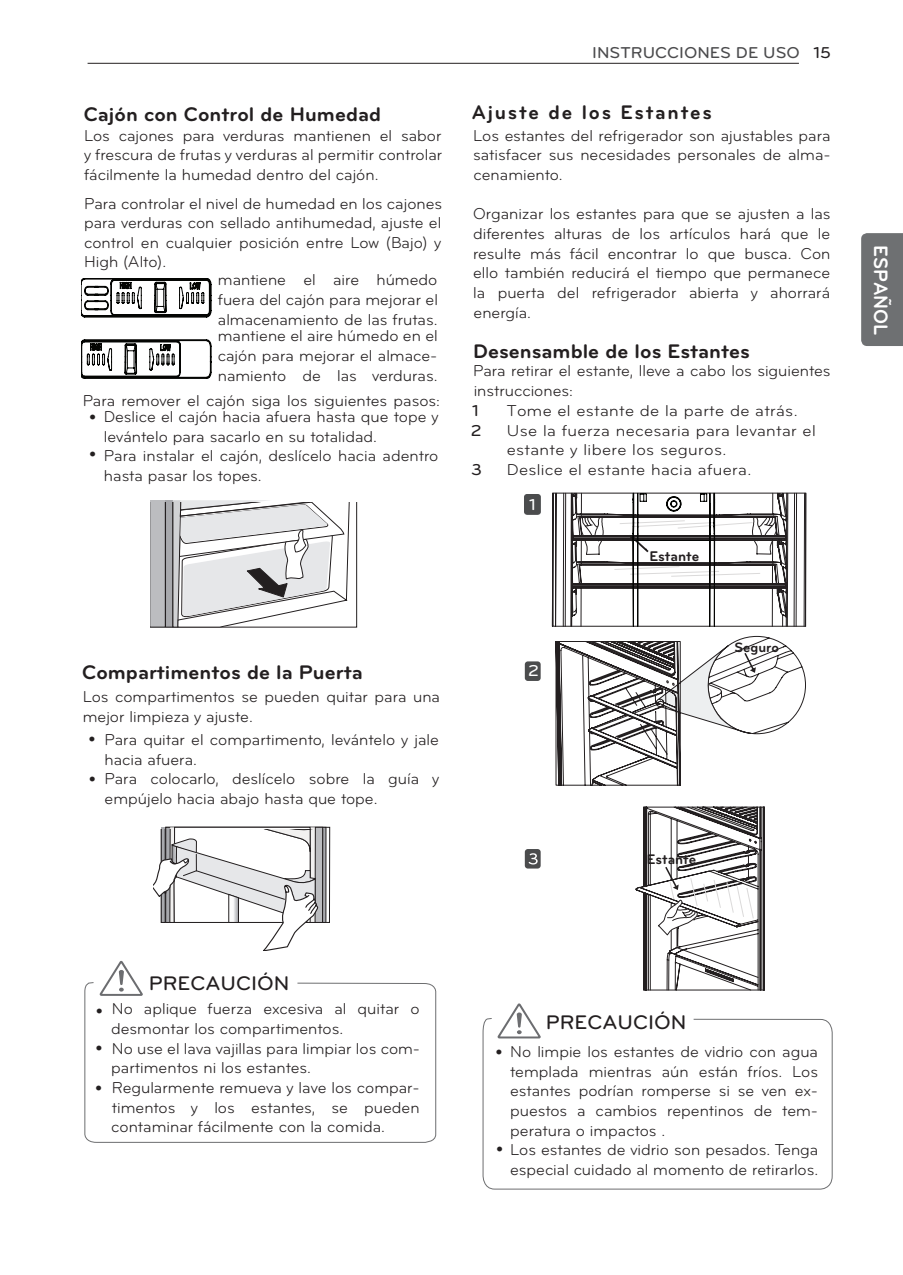
<style>
.page{position:relative;width:903px;height:1275px;background:#fff}
.page>*{position:absolute;margin:0;border:0;box-sizing:border-box;transform-origin:0 0}
.t1{font:700 20.47px "Bryant LG";color:#231f20;scale:1.04 1}
.t2{font:500 20.47px "Bryant LG";color:#231f20;scale:1.04 1}
.t3{font:700 20.47px "Bryant LG";letter-spacing:.09em;color:#231f20}
.t4{font:700 20.12px "Bryant LG";color:#fff;scale:.96 1}
.t5{font:16.45px/19.6px "Bryant LG";color:#231f20}
.t6{font:16.28px/19.6px "Bryant LG";letter-spacing:.02em;color:#231f20;scale:1.04 1}
.t7{font:500 16.28px "Bryant LG";color:#4b4b4d;scale:1.04 1}
.t8{font:16.28px "Wingdings";color:#231f20;scale:1.04 1}
.t9{font:500 16.28px/19.6px "Bryant LG";color:#231f20;scale:1.04 1}
.t10{font:500 16.28px "Bryant LG";color:#fff;scale:1.04 1}
.t11{font:700 14.53px "Bryant LG";color:#231f20}
.t12{font:700 14.35px "Bryant LG";color:#231f20}
.t13{font:700 14px "Bryant LG";color:#231f20}
.s1{color:#231f20}
</style>
<div class="page">
<hr style="left:88px;top:63px;width:711px;height:1px;background:#231f20">
<svg style="left:81px;top:278px;width:130px;height:101px"></svg>
<div style="left:150px;top:500px;width:15px;height:127px;background:#979799"></div>
<svg style="left:151px;top:500px;width:206px;height:128px"></svg>
<svg style="left:84px;top:982px;width:353px;height:161px"></svg>
<svg style="left:100px;top:961px;width:43px;height:35px"></svg>
<svg style="left:552px;top:492px;width:254px;height:135px"></svg>
<svg style="left:556px;top:635px;width:250px;height:151px"></svg>
<svg style="left:636px;top:807px;width:129px;height:183px"></svg>
<svg style="left:482px;top:1018px;width:351px;height:172px"></svg>
<svg style="left:489px;top:1003px;width:52px;height:54px"></svg>
<hr style="left:161px;top:827px;width:4px;height:95px;background:#a8a9ad">
<div style="left:315px;top:827px;width:8px;height:96px;border:1px solid #231f20"></div>
<div style="left:174px;top:827px;width:136px;height:96px;border:1px solid #231f20"></div>
<svg style="left:154px;top:829px;width:169px;height:122px"></svg>
<div style="left:861px;top:233px;width:42px;height:113px;background:#6e7072"></div>
<img style="left:525px;top:494px;width:16px;height:20px">
<div style="left:525px;top:661px;width:16px;height:20px;background:#4b4c4d;border-radius:3px"></div>
<div style="left:525px;top:849px;width:16px;height:19px;background:#4b4c4d;border-radius:3px"></div>
<svg style="left:529px;top:853px;width:9px;height:11px"></svg>
<p class="t1" style="left:84px;top:101px;width:287px">Cajón con Control de Humedad</p>
<p class="t5" style="left:84px;top:126px;width:359px">Los cajones para verduras mantienen el sabor y frescura de frutas y verduras al permitir controlar</p>
<p class="t5" style="left:84px;top:193px;width:359px;text-align:justify">Para controlar el nivel de humedad en los cajones para verduras con sellado antihumedad, ajuste el control en cualquier posición entre Low (Bajo) y</p>
<p class="t5" style="left:84px;top:165px;width:296px">fácilmente la humedad dentro del cajón.</p>
<p class="t5" style="left:84px;top:252px;width:84px">High (Alto).</p>
<p class="t5" style="left:218px;top:270px;width:222px;text-align:justify">mantiene el aire húmedo fuera del cajón para mejorar el almacenamiento de las frutas.</p>
<p class="t5" style="left:218px;top:326px;width:221px;text-align:justify">mantiene el aire húmedo en el cajón para mejorar el almace&shy;namiento de las verduras.</p>
<p class="t5" style="left:83px;top:392px;width:359px;line-height:16.6px;text-align:right">Para remover el cajón siga los siguientes pasos:<br>Deslice el cajón hacia afuera hasta que tope y</p>
<p class="t5" style="left:104px;top:446px;width:336px">Para instalar el cajón, deslícelo hacia adentro</p>
<p class="t8" style="left:89px;top:409px;width:9px">•</p>
<p class="t8" style="left:89px;top:445px;width:9px">•</p>
<p class="t5" style="left:104px;top:427px;width:275px">levántelo para sacarlo en su totalidad.</p>
<p class="t5" style="left:104px;top:466px;width:159px">hasta pasar los topes.</p>
<p class="t7" style="left:592px;top:43px;width:231px">INSTRUCCIONES DE USO <span class="s1">15</span></p>
<p class="t3" style="left:472px;top:100px;width:242px">Ajuste de los Estantes</p>
<p class="t5" style="left:473px;top:126px;width:359px">Los estantes del refrigerador son ajustables para satisfacer sus necesidades personales de alma-</p>
<p class="t5" style="left:473px;top:165px;width:91px">cenamiento.</p>
<p class="t5" style="left:473px;top:204px;width:359px;text-align:justify">Organizar los estantes para que se ajusten a las diferentes alturas de los artículos hará que le resulte más fácil encontrar lo que busca. Con ello también reducirá el tiempo que permanece la puerta del refrigerador abierta y ahorrará</p>
<p class="t5" style="left:473px;top:303px;width:59px">energía.</p>
<p class="t1" style="left:473px;top:338px;width:268px">Desensamble de los Estantes</p>
<p class="t5" style="left:473px;top:361px;width:359px">Para retirar el estante, lleve a cabo los siguientes instrucciones:</p>
<p class="t9" style="left:471px;top:401px;width:12px">1<br>2</p>
<p class="t9" style="left:471px;top:460px;width:12px">3</p>
<p class="t6" style="left:507px;top:401px;width:298px">Tome el estante de la parte de atrás.<br>Use la fuerza necesaria para levantar el estante y libere los seguros.<br>Deslice el estante hacia afuera.</p>
<p class="t10" style="left:529px;top:495px;width:8px">1</p>
<p class="t11" style="left:649px;top:547px;width:51px">Estante</p>
<p class="t1" style="left:82px;top:660px;width:271px">Compartimentos de la Puerta</p>
<p class="t5" style="left:83px;top:687px;width:359px">Los compartimentos se pueden quitar para una mejor limpieza y ajuste.</p>
<p class="t5" style="left:105px;top:730px;width:336px">Para quitar el compartimento, levántelo y jale</p>
<p class="t5" style="left:105px;top:769px;width:336px">Para colocarlo, deslícelo sobre la guía y</p>
<p class="t8" style="left:88px;top:731px;width:9px">•</p>
<p class="t8" style="left:88px;top:770px;width:9px">•</p>
<p class="t5" style="left:105px;top:750px;width:94px">hacia afuera.</p>
<p class="t5" style="left:105px;top:789px;width:274px">empújelo hacia abajo hasta que tope.</p>
<p class="t10" style="left:528px;top:661px;width:12px">2</p>
<p class="t13" style="left:734px;top:638px;width:46px">Seguro</p>
<p class="t12" style="left:647px;top:850px;width:51px">Estante</p>
<p class="t8" style="left:95px;top:1003px;width:9px">•</p>
<p class="t8" style="left:95px;top:1039px;width:9px">•</p>
<p class="t8" style="left:95px;top:1079px;width:9px">•</p>
<p class="t2" style="left:149px;top:971px;width:137px">PRECAUCIÓN</p>
<p class="t5" style="left:112px;top:999px;width:309px">No aplique fuerza excesiva al quitar o</p>
<p class="t5" style="left:112px;top:1038px;width:310px">No use el lava vajillas para limpiar los com-</p>
<p class="t5" style="left:112px;top:1078px;width:309px">Regularmente remueva y lave los compar&shy;timentos y los estantes, se pueden</p>
<p class="t5" style="left:111px;top:1019px;width:233px">desmontar los compartimentos.</p>
<p class="t5" style="left:111px;top:1058px;width:201px">partimentos ni los estantes.</p>
<p class="t5" style="left:111px;top:1117px;width:275px">contaminar fácilmente con la comida.</p>
<p class="t2" style="left:546px;top:1009px;width:137px">PRECAUCIÓN</p>
<p class="t5" style="left:495px;top:1042px;width:324px">• No limpie los estantes de vidrio con agua</p>
<p class="t5" style="left:510px;top:1061px;width:309px;text-align:justify">templada mientras aún están fríos. Los estantes podrían romperse si se ven ex&shy;puestos a cambios repentinos de tem-</p>
<p class="t5" style="left:510px;top:1121px;width:157px">peratura o impactos .</p>
<p class="t5" style="left:496px;top:1140px;width:324px">• Los estantes de vidrio son pesados. Tenga</p>
<p class="t5" style="left:510px;top:1160px;width:309px">especial cuidado al momento de retirarlos.</p>
<p class="t4" style="left:893px;top:245px;width:95px;rotate:90deg">ESPAÑOL</p>
</div>
